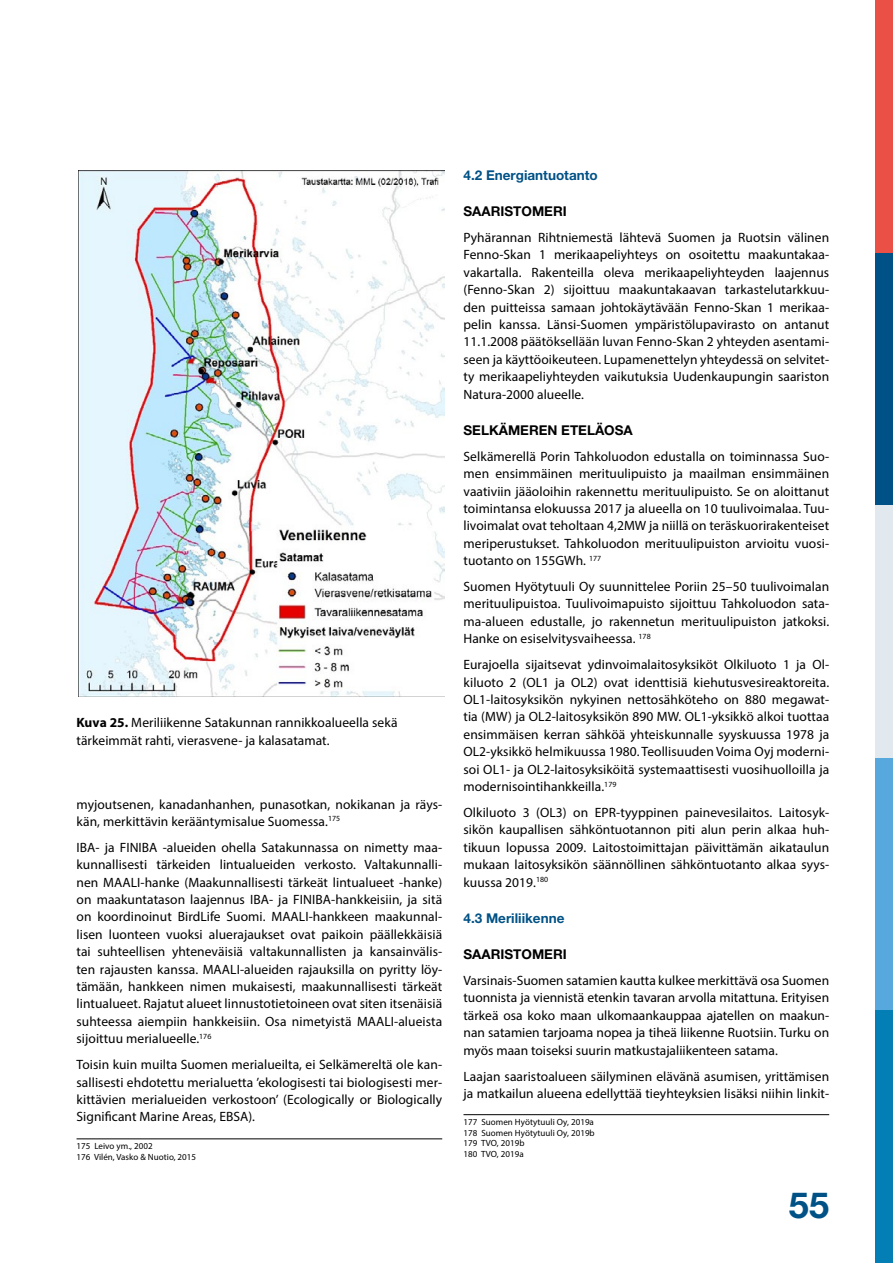
<style>
.page{position:relative;width:893px;height:1263px;background:#fff}
.page>*{position:absolute;margin:0;border:0;box-sizing:border-box;transform-origin:0 0}
.t1{font:700 36px "Helvetica Neue LT Std";color:#005286}
.Leipäteksti__1_kpl{font:13.5px/17.4px "Myriad Pro";letter-spacing:.005em;color:#000;text-align:justify}
.Alaotsikko{font:700 13.5px "Helvetica Neue LT Std";color:#000}
.Väliotsikko{font:700 13.5px "Helvetica Neue LT Std";color:#005286}
.footnote{font:9px "Myriad Pro";letter-spacing:.005em;color:#000}
.s1{font-weight:700}
</style>
<div class="page">
<div style="left:876px;top:253px;width:17px;height:252px;background:#005286"></div>
<div style="left:876px;top:0;width:17px;height:253px;background:#ea5045"></div>
<div style="left:876px;top:505px;width:17px;height:253px;background:#e2e9ee"></div>
<div style="left:876px;top:758px;width:17px;height:252px;background:#56a8dd"></div>
<div style="left:876px;top:1010px;width:17px;height:253px;background:#037fb5"></div>
<hr style="left:77px;top:1138px;width:365px;height:1px;background:#000">
<hr style="left:463px;top:1114px;width:366px;height:1px;background:#000">
<img style="left:78px;top:170px;width:366px;height:527px">
<p class="Leipäteksti__1_kpl" style="left:77px;top:714px;width:322px"><span class="s1">Kuva 25.</span> Meriliikenne Satakunnan rannikkoalueella sekä tärkeimmät rahti, vierasvene- ja kalasatamat.</p>
<p class="Leipäteksti__1_kpl" style="left:77px;top:795px;width:367px">myjoutsenen, kanadanhanhen, punasotkan, nokikanan ja räys&shy;kän, merkittävin kerääntymisalue Suomessa.<sup>175</sup></p>
<p class="Leipäteksti__1_kpl" style="left:77px;top:838px;width:367px">IBA- ja FINIBA -alueiden ohella Satakunnassa on nimetty maa&shy;kunnallisesti tärkeiden lintualueiden verkosto. Valtakunnalli&shy;nen MAALI-hanke (Maakunnallisesti tärkeät lintualueet -hanke) on maakuntatason laajennus IBA- ja FINIBA-hankkeisiin, ja sitä on koordinoinut BirdLife Suomi. MAALI-hankkeen maakunnal&shy;lisen luonteen vuoksi aluerajaukset ovat paikoin päällekkäisiä tai suhteellisen yhteneväisiä valtakunnallisten ja kansainvälis&shy;ten rajausten kanssa. MAALI-alueiden rajauksilla on pyritty löy&shy;tämään, hankkeen nimen mukaisesti, maakunnallisesti tärkeät lintualueet. Rajatut alueet linnustotietoineen ovat siten itsenäisiä suhteessa aiempiin hankkeisiin. Osa nimetyistä MAALI-alueista sijoittuu merialueelle.<sup>176</sup></p>
<p class="Leipäteksti__1_kpl" style="left:77px;top:1056px;width:367px">Toisin kuin muilta Suomen merialueilta, ei Selkämereltä ole kan&shy;sallisesti ehdotettu merialuetta ’ekologisesti tai biologisesti mer&shy;kittävien merialueiden verkostoon’ (Ecologically or Biologically Significant Marine Areas, EBSA).</p>
<p class="footnote" style="left:77px;top:1141px;width:78px">175 Leivo ym., 2002</p>
<p class="footnote" style="left:77px;top:1151px;width:121px">176 Vilén, Vasko &amp; Nuotio, 2015</p>
<p class="Väliotsikko" style="left:463px;top:167px;width:136px">4.2 Energiantuotanto</p>
<p class="Alaotsikko" style="left:463px;top:203px;width:105px">SAARISTOMERI</p>
<p class="Leipäteksti__1_kpl" style="left:463px;top:228px;width:367px">Pyhärannan Rihtniemestä lähtevä Suomen ja Ruotsin välinen Fenno-Skan 1 merikaapeliyhteys on osoitettu maakuntakaa&shy;vakartalla. Rakenteilla oleva merikaapeliyhteyden laajennus (Fenno-Skan 2) sijoittuu maakuntakaavan tarkastelutarkkuu&shy;den puitteissa samaan johtokäytävään Fenno-Skan 1 merikaa&shy;pelin kanssa. Länsi-Suomen ympäristölupavirasto on antanut 11.1.2008 päätöksellään luvan Fenno-Skan 2 yhteyden asentami&shy;seen ja käyttöoikeuteen. Lupamenettelyn yhteydessä on selvitet&shy;ty merikaapeliyhteyden vaikutuksia Uudenkaupungin saariston Natura-2000 alueelle.</p>
<p class="Alaotsikko" style="left:463px;top:422px;width:171px">SELKÄMEREN ETELÄOSA</p>
<p class="Leipäteksti__1_kpl" style="left:463px;top:447px;width:367px">Selkämerellä Porin Tahkoluodon edustalla on toiminnassa Suo&shy;men ensimmäinen merituulipuisto ja maailman ensimmäinen vaativiin jääoloihin rakennettu merituulipuisto. Se on aloittanut toimintansa elokuussa 2017 ja alueella on 10 tuulivoimalaa. Tuu&shy;livoimalat ovat teholtaan 4,2MW ja niillä on teräskuorirakenteiset meriperustukset. Tahkoluodon merituulipuiston arvioitu vuosi&shy;tuotanto on 155GWh. <sup>177</sup></p>
<p class="Leipäteksti__1_kpl" style="left:463px;top:578px;width:367px">Suomen Hyötytuuli Oy suunnittelee Poriin 25–50 tuulivoimalan merituulipuistoa. Tuulivoimapuisto sijoittuu Tahkoluodon sata&shy;ma-alueen edustalle, jo rakennetun merituulipuiston jatkoksi.<br>Hanke on esiselvitysvaiheessa. <sup>178</sup></p>
<p class="Leipäteksti__1_kpl" style="left:463px;top:656px;width:367px">Eurajoella sijaitsevat ydinvoimalaitosyksiköt Olkiluoto 1 ja Ol&shy;kiluoto 2 (OL1 ja OL2) ovat identtisiä kiehutusvesireaktoreita.<br>OL1-laitosyksikön nykyinen nettosähköteho on 880 megawat&shy;tia (MW) ja OL2-laitosyksikön 890 MW. OL1-yksikkö alkoi tuottaa ensimmäisen kerran sähköä yhteiskunnalle syyskuussa 1978 ja OL2-yksikkö helmikuussa 1980. Teollisuuden Voima Oyj moderni&shy;soi OL1- ja OL2-laitosyksiköitä systemaattisesti vuosihuolloilla ja modernisointihankkeilla.<sup>179</sup></p>
<p class="Leipäteksti__1_kpl" style="left:463px;top:803px;width:367px">Olkiluoto 3 (OL3) on EPR-tyyppinen painevesilaitos. Laitosyk&shy;sikön kaupallisen sähköntuotannon piti alun perin alkaa huh&shy;tikuun lopussa 2009. Laitostoimittajan päivittämän aikataulun mukaan laitosyksikön säännöllinen sähköntuotanto alkaa syys&shy;kuussa 2019.<sup>180</sup></p>
<p class="Väliotsikko" style="left:463px;top:910px;width:102px">4.3 Meriliikenne</p>
<p class="Alaotsikko" style="left:463px;top:946px;width:105px">SAARISTOMERI</p>
<p class="Leipäteksti__1_kpl" style="left:463px;top:971px;width:367px">Varsinais-Suomen satamien kautta kulkee merkittävä osa Suomen tuonnista ja viennistä etenkin tavaran arvolla mitattuna. Erityisen tärkeä osa koko maan ulkomaankauppaa ajatellen on maakun&shy;nan satamien tarjoama nopea ja tiheä liikenne Ruotsiin. Turku on myös maan toiseksi suurin matkustajaliikenteen satama.</p>
<p class="Leipäteksti__1_kpl" style="left:463px;top:1067px;width:367px">Laajan saaristoalueen säilyminen elävänä asumisen, yrittämisen ja matkailun alueena edellyttää tieyhteyksien lisäksi niihin linkit-</p>
<p class="footnote" style="left:463px;top:1116px;width:132px">177 Suomen Hyötytuuli Oy, 2019a</p>
<p class="footnote" style="left:463px;top:1127px;width:133px">178 Suomen Hyötytuuli Oy, 2019b</p>
<p class="footnote" style="left:463px;top:1137px;width:63px">179 TVO, 2019b</p>
<p class="footnote" style="left:463px;top:1148px;width:62px">180 TVO, 2019a</p>
<h1 class="t1" style="left:789px;top:1183px;width:42px">55</h1>
</div>
